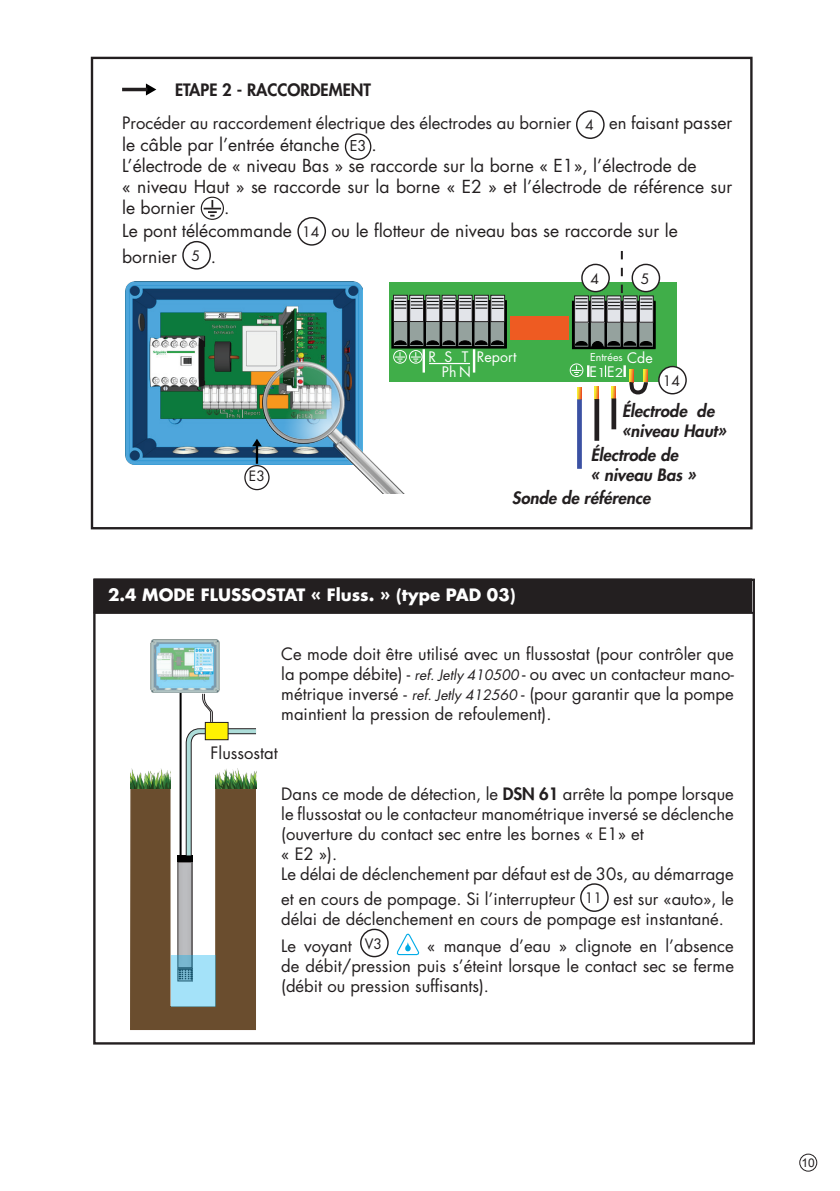
<style>
.page{position:relative;width:840px;height:1191px;background:#fff}
.page>*{position:absolute;margin:0;border:0;box-sizing:border-box;transform-origin:0 0}
.t1{font:17.6px/21px "Futura Std";color:#231f20}
.t2{font:16.6px/20px "Futura Std";color:#231f20;text-align:justify}
.t3{font:italic 800 16.6px/20px "Futura Std";color:#231f20}
.t4{font:700 16.6px "Futura Std";color:#fff}
.t5{font:800 16.6px "Futura Std";color:#231f20}
.t6{font:14.2px "Futura Std";color:#fff}
.t7{font:14px "Futura Std";color:#231f20}
.t8{font:13.8px "Futura Std";color:#231f20}
.t9{font:12px "Arial";color:#231f20}
.t10{font:10.6px "Futura Std";color:#fff}
.s1{font-size:14px}
.s2{font-size:17.6px}
.s3{font-size:14.6px}
.s4{font-size:11.8px}
.s5{font-style:italic;font-size:14px}
.s6{font-weight:800}
</style>
<div class="page">
<img style="left:125px;top:281px;width:237px;height:184px">
<div style="left:798px;top:1153px;width:18px;height:18px;border:1px solid #231f20;border-radius:50%"></div>
<div style="left:91px;top:57px;width:661px;height:472px;border:2px solid #231f20"></div>
<svg style="left:576px;top:110px;width:29px;height:29px"></svg>
<div style="left:344px;top:133px;width:27px;height:27px;border:1px solid #231f20;border-radius:50%"></div>
<svg style="left:201px;top:197px;width:22px;height:22px"></svg>
<div style="left:201px;top:197px;width:23px;height:23px;border:1px solid #231f20;border-radius:50%"></div>
<svg style="left:203px;top:200px;width:18px;height:16px"></svg>
<svg style="left:297px;top:217px;width:29px;height:29px"></svg>
<svg style="left:182px;top:240px;width:29px;height:30px"></svg>
<svg style="left:577px;top:387px;width:4px;height:12px"></svg>
<svg style="left:577px;top:399px;width:4px;height:70px"></svg>
<svg style="left:594px;top:387px;width:4px;height:12px"></svg>
<div style="left:594px;top:399px;width:5px;height:42px;background:#231f20"></div>
<div style="left:389px;top:282px;width:287px;height:99px;background:#40ae49"></div>
<div style="left:571px;top:301px;width:84px;height:48px;background:#95a29e;border:3px solid #000"></div>
<hr style="left:571px;top:301px;width:3px;height:48px;background:#000">
<hr style="left:588px;top:301px;width:2px;height:48px;background:#000">
<hr style="left:604px;top:301px;width:2px;height:48px;background:#000">
<hr style="left:620px;top:301px;width:2px;height:48px;background:#000">
<hr style="left:636px;top:301px;width:3px;height:48px;background:#000">
<hr style="left:652px;top:301px;width:3px;height:48px;background:#000">
<div style="left:639px;top:296px;width:14px;height:26px;background:#e2e4e9"></div>
<div style="left:638px;top:295px;width:15px;height:27px;border:1px solid #231f20"></div>
<div style="left:623px;top:296px;width:13px;height:26px;background:#e2e4e9"></div>
<div style="left:622px;top:295px;width:15px;height:27px;border:1px solid #231f20"></div>
<div style="left:606px;top:296px;width:14px;height:26px;background:#e2e4e9"></div>
<div style="left:606px;top:295px;width:14px;height:27px;border:1px solid #231f20"></div>
<div style="left:590px;top:296px;width:14px;height:26px;background:#e2e4e9"></div>
<div style="left:590px;top:295px;width:14px;height:27px;border:1px solid #231f20"></div>
<div style="left:574px;top:296px;width:14px;height:26px;background:#e2e4e9"></div>
<div style="left:574px;top:295px;width:14px;height:27px;border:1px solid #231f20"></div>
<svg style="left:574px;top:341px;width:78px;height:8px"></svg>
<div style="left:569px;top:363px;width:14px;height:14px;border:1px solid #fff;border-radius:50%"></div>
<svg style="left:571px;top:365px;width:18px;height:12px"></svg>
<div style="left:510px;top:317px;width:58px;height:23px;background:#ee5b22"></div>
<div style="left:393px;top:350px;width:13px;height:13px;border:1px solid #fff;border-radius:50%"></div>
<div style="left:391px;top:300px;width:115px;height:48px;background:#95a29e;border:3px solid #000"></div>
<hr style="left:407px;top:301px;width:2px;height:47px;background:#000">
<hr style="left:423px;top:301px;width:3px;height:47px;background:#000">
<hr style="left:439px;top:301px;width:3px;height:47px;background:#000">
<hr style="left:455px;top:301px;width:3px;height:47px;background:#000">
<hr style="left:471px;top:301px;width:3px;height:47px;background:#000">
<hr style="left:488px;top:301px;width:2px;height:47px;background:#000">
<hr style="left:504px;top:301px;width:2px;height:47px;background:#000">
<div style="left:490px;top:295px;width:14px;height:26px;background:#e2e4e9"></div>
<div style="left:490px;top:295px;width:14px;height:27px;border:1px solid #231f20"></div>
<div style="left:474px;top:295px;width:14px;height:26px;background:#e2e4e9"></div>
<div style="left:474px;top:295px;width:14px;height:27px;border:1px solid #231f20"></div>
<div style="left:458px;top:295px;width:14px;height:26px;background:#e2e4e9"></div>
<div style="left:458px;top:295px;width:14px;height:27px;border:1px solid #231f20"></div>
<div style="left:442px;top:295px;width:13px;height:26px;background:#e2e4e9"></div>
<div style="left:441px;top:295px;width:15px;height:27px;border:1px solid #231f20"></div>
<div style="left:425px;top:295px;width:14px;height:26px;background:#e2e4e9"></div>
<div style="left:425px;top:295px;width:15px;height:27px;border:1px solid #231f20"></div>
<div style="left:409px;top:295px;width:14px;height:26px;background:#e2e4e9"></div>
<div style="left:409px;top:295px;width:14px;height:27px;border:1px solid #231f20"></div>
<div style="left:393px;top:295px;width:14px;height:26px;background:#e2e4e9"></div>
<div style="left:393px;top:295px;width:14px;height:27px;border:1px solid #231f20"></div>
<svg style="left:393px;top:340px;width:110px;height:5px"></svg>
<svg style="left:394px;top:298px;width:109px;height:11px"></svg>
<div style="left:409px;top:350px;width:13px;height:13px;border:1px solid #fff;border-radius:50%"></div>
<svg style="left:395px;top:352px;width:25px;height:9px"></svg>
<hr style="left:422px;top:349px;width:3px;height:23px;background:#fff">
<hr style="left:472px;top:349px;width:3px;height:23px;background:#fff">
<hr style="left:429px;top:363px;width:41px;height:1px;background:#fff">
<svg style="left:611px;top:386px;width:4px;height:12px"></svg>
<div style="left:611px;top:398px;width:5px;height:31px;background:#231f20"></div>
<svg style="left:146px;top:83px;width:10px;height:12px"></svg>
<hr style="left:122px;top:88px;width:25px;height:3px;background:#231f20">
<div style="left:95px;top:579px;width:655px;height:33px;background:#231f20"></div>
<div style="left:94px;top:578px;width:657px;height:35px;border:2px solid #231f20"></div>
<hr style="left:94px;top:612px;width:660px;height:2px;background:#231f20">
<hr style="left:179px;top:692px;width:2px;height:163px;background:#000">
<img style="left:150px;top:639px;width:69px;height:53px">
<svg style="left:580px;top:883px;width:29px;height:29px"></svg>
<svg style="left:360px;top:928px;width:29px;height:30px"></svg>
<svg style="left:396px;top:933px;width:23px;height:23px"></svg>
<svg style="left:130px;top:693px;width:127px;height:337px"></svg>
<svg style="left:252px;top:439px;width:10px;height:25px"></svg>
<img style="left:262px;top:361px;width:146px;height:133px">
<div style="left:245px;top:465px;width:24px;height:24px;background:#fff;border-radius:50%"></div>
<div style="left:244px;top:465px;width:25px;height:25px;border:1px solid #231f20;border-radius:50%"></div>
<svg style="left:575px;top:251px;width:85px;height:59px"></svg>
<svg style="left:623px;top:365px;width:26px;height:30px"></svg>
<svg style="left:657px;top:365px;width:30px;height:30px"></svg>
<p class="t5" style="left:175px;top:80px;width:197px">ETAPE 2 - RACCORDEMENT</p>
<p class="t2" style="left:122px;top:114px;width:611px">Procéder au raccordement électrique des électrodes au bornier <span class="s1">4</span> en faisant <span class="s2">passer</span></p>
<p class="t1" style="left:122px;top:134px;width:611px">le câble par l’entrée étanche <span class="s3">E3</span> .<br>L’électrode de « niveau Bas » se raccorde sur la borne « E1», l’électrode de<br>« niveau Haut » se raccorde sur la borne « E2 » et l’électrode de référence sur le bornier</p>
<p class="t1" style="left:122px;top:195px;width:557px;line-height:24.6px;text-indent:102px">.<br>Le pont télécommande <span class="s1">14</span> ou le flotteur de niveau bas se raccorde sur le bornier <span class="s1">5</span> .</p>
<p class="t8" style="left:249px;top:467px;width:17px">E3</p>
<p class="t7" style="left:590px;top:270px;width:10px">4</p>
<p class="t7" style="left:640px;top:270px;width:10px">5</p>
<p class="t6" style="left:626px;top:348px;width:27px">Cde</p>
<p class="t6" style="left:428px;top:347px;width:41px">RST</p>
<p class="t10" style="left:589px;top:350px;width:34px">Entrées</p>
<p class="t6" style="left:441px;top:363px;width:30px">PhN</p>
<p class="t6" style="left:476px;top:347px;width:41px">Report</p>
<p class="t6" style="left:589px;top:363px;width:35px">E<span class="s4">1</span>E<span class="s4">2</span></p>
<p class="t7" style="left:662px;top:372px;width:19px">14</p>
<p class="t3" style="left:621px;top:401px;width:105px">Électrode de «niveau Haut»</p>
<p class="t3" style="left:590px;top:445px;width:106px">Électrode de<br>« niveau Bas »</p>
<p class="t3" style="left:511px;top:488px;width:140px">Sonde de référence</p>
<p class="t4" style="left:108px;top:583px;width:409px">2.4 MODE FLUSSOSTAT « Fluss. » (type PAD 03)</p>
<p class="t2" style="left:281px;top:644px;width:454px">Ce mode doit être utilisé avec un flussostat (pour contrôler que la pompe débite) - <span class="s5">ref. Jetly 410500</span> - ou avec un contacteur mano&shy;métrique inversé - <span class="s5">ref. Jetly 412560</span> - (pour garantir que la pompe maintient la pression de refoulement).</p>
<p class="t2" style="left:210px;top:743px;width:69px">Flussostat</p>
<p class="t2" style="left:281px;top:784px;width:454px;text-align:left">Dans ce mode de détection, le <span class="s6">DSN 61</span> arrête la pompe lorsque le flussostat ou le contacteur manométrique inversé se déclenche (ouverture du contact sec entre les bornes « E1» et<br>« E2 »).<br>Le délai de déclenchement par défaut est de 30s, au démarrage</p>
<p class="t2" style="left:281px;top:889px;width:454px">et en cours de pompage. Si l’interrupteur <span class="s1">11</span> est sur «auto», le délai de déclenchement en cours de pompage est instantané.</p>
<p class="t2" style="left:281px;top:935px;width:102px">Le voyant <sup>V3</sup></p>
<p class="t2" style="left:281px;top:935px;width:454px;text-indent:146px">« manque d’eau » clignote en l’absence de débit/pression puis s’éteint lorsque le contact sec se ferme (débit ou pression suffisants).</p>
<p class="t9" style="left:801px;top:1155px;width:15px">10</p>
</div>
